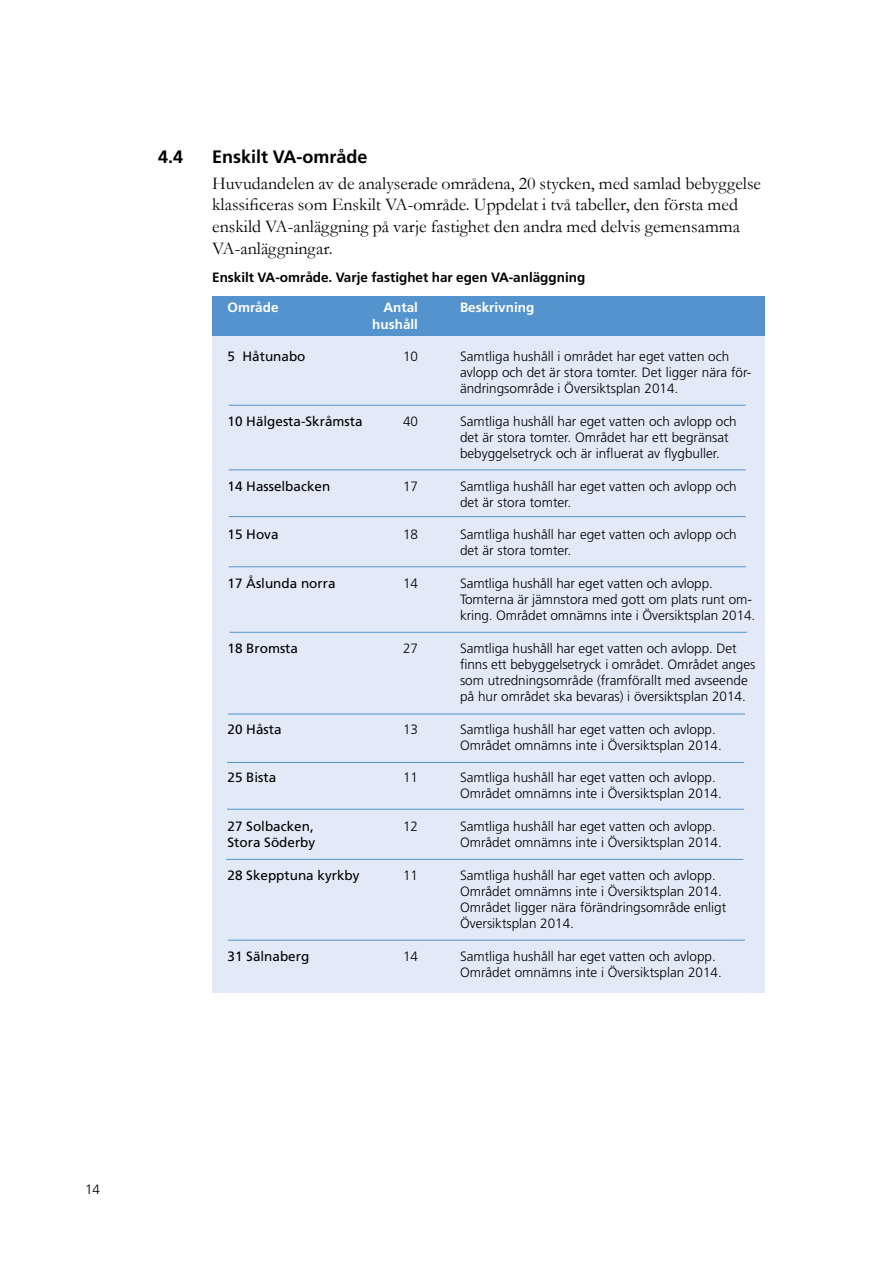
<style>
.page{position:relative;width:893px;height:1263px;background:#fff}
.page>*{position:absolute;margin:0;border:0;box-sizing:border-box;transform-origin:0 0}
.t1{font:18px/21.6px "Garamond";color:#000}
.t2{font:700 18px "Frutiger";color:#000}
.t3{font:300 13.5px/16.2px "Frutiger";color:#000}
.t4{font:13.5px "Frutiger";color:#000}
.t5{font:700 13.5px "Frutiger";color:#000}
.t6{font:700 13.5px "Frutiger";color:#fff}
</style>
<div class="page">
<div style="left:213px;top:297px;width:552px;height:696px;background:#e2e9f7"></div>
<div style="left:212px;top:296px;width:553px;height:40px;background:#5593cf"></div>
<hr style="left:229px;top:405px;width:517px;height:1px;background:#5593cf">
<hr style="left:229px;top:516px;width:517px;height:1px;background:#5593cf">
<hr style="left:229px;top:566px;width:517px;height:1px;background:#5593cf">
<hr style="left:229px;top:469px;width:517px;height:1px;background:#5593cf">
<hr style="left:230px;top:632px;width:517px;height:1px;background:#5593cf">
<hr style="left:228px;top:714px;width:517px;height:1px;background:#5593cf">
<hr style="left:227px;top:762px;width:517px;height:1px;background:#5593cf">
<hr style="left:227px;top:809px;width:517px;height:1px;background:#5593cf">
<hr style="left:226px;top:859px;width:517px;height:1px;background:#5593cf">
<hr style="left:228px;top:940px;width:517px;height:1px;background:#5593cf">
<h1 class="t2" style="left:158px;top:146px;width:27px">4.4</h1>
<h1 class="t2" style="left:212px;top:146px;width:157px">Enskilt VA-område</h1>
<p class="t1" style="left:212px;top:174px;width:550px">Huvudandelen av de analyserade områdena, 20 stycken, med samlad bebyggelse klassificeras som Enskilt VA-område. Uppdelat i två tabeller, den första med enskild VA-anläggning på varje fastighet den andra med delvis gemensamma VA-anläggningar.</p>
<p class="t5" style="left:212px;top:270px;width:375px">Enskilt VA-område. Varje fastighet har egen VA-anläggning</p>
<p class="t6" style="left:227px;top:300px;width:53px">Område</p>
<p class="t6" style="left:383px;top:300px;width:36px">Antal</p>
<p class="t6" style="left:460px;top:300px;width:76px">Beskrivning</p>
<p class="t6" style="left:372px;top:316px;width:47px">hushåll</p>
<p class="t4" style="left:227px;top:348px;width:80px">5 Håtunabo</p>
<p class="t3" style="left:403px;top:348px;width:17px">10</p>
<p class="t3" style="left:460px;top:348px;width:293px">Samtliga hushåll i området har eget vatten och avlopp och det är stora tomter. Det ligger nära för&shy;ändringsområde i Översiktsplan 2014.</p>
<p class="t4" style="left:227px;top:413px;width:137px">10 Hälgesta-Skråmsta</p>
<p class="t3" style="left:403px;top:413px;width:17px">40</p>
<p class="t3" style="left:460px;top:413px;width:278px">Samtliga hushåll har eget vatten och avlopp och det är stora tomter. Området har ett begränsat bebyggelsetryck och är influerat av flygbuller.</p>
<p class="t4" style="left:227px;top:478px;width:104px">14 Hasselbacken</p>
<p class="t3" style="left:403px;top:478px;width:17px">17</p>
<p class="t3" style="left:460px;top:478px;width:278px">Samtliga hushåll har eget vatten och avlopp och det är stora tomter.</p>
<p class="t4" style="left:227px;top:527px;width:53px">15 Hova</p>
<p class="t3" style="left:403px;top:526px;width:17px">18</p>
<p class="t3" style="left:460px;top:526px;width:278px">Samtliga hushåll har eget vatten och avlopp och det är stora tomter.</p>
<p class="t4" style="left:227px;top:575px;width:110px">17 Åslunda norra</p>
<p class="t3" style="left:403px;top:575px;width:17px">14</p>
<p class="t3" style="left:460px;top:575px;width:297px">Samtliga hushåll har eget vatten och avlopp.<br>Tomterna är jämnstora med gott om plats runt om&shy;kring. Området omnämns inte i Översiktsplan 2014.</p>
<p class="t4" style="left:227px;top:640px;width:72px">18 Bromsta</p>
<p class="t3" style="left:403px;top:640px;width:17px">27</p>
<p class="t3" style="left:460px;top:640px;width:297px">Samtliga hushåll har eget vatten och avlopp. Det finns ett bebyggelsetryck i området. Området anges som utredningsområde (framförallt med avseende på hur området ska bevaras) i översiktsplan 2014.</p>
<p class="t4" style="left:227px;top:721px;width:56px">20 Håsta</p>
<p class="t3" style="left:403px;top:721px;width:17px">13</p>
<p class="t3" style="left:460px;top:721px;width:263px">Samtliga hushåll har eget vatten och avlopp.<br>Området omnämns inte i Översiktsplan 2014.</p>
<p class="t4" style="left:227px;top:770px;width:50px">25 Bista</p>
<p class="t3" style="left:403px;top:769px;width:17px">11</p>
<p class="t3" style="left:460px;top:769px;width:263px">Samtliga hushåll har eget vatten och avlopp.<br>Området omnämns inte i Översiktsplan 2014.</p>
<p class="t4" style="left:227px;top:818px;width:88px">27 Solbacken,</p>
<p class="t3" style="left:403px;top:818px;width:17px">12</p>
<p class="t3" style="left:460px;top:818px;width:257px">Samtliga hushåll har eget vatten och avlopp.</p>
<p class="t4" style="left:227px;top:834px;width:89px">Stora Söderby</p>
<p class="t3" style="left:460px;top:834px;width:263px">Området omnämns inte i Översiktsplan 2014.</p>
<p class="t4" style="left:227px;top:867px;width:134px">28 Skepptuna kyrkby</p>
<p class="t3" style="left:403px;top:867px;width:17px">11</p>
<p class="t3" style="left:460px;top:867px;width:268px">Samtliga hushåll har eget vatten och avlopp.<br>Området omnämns inte i Översiktsplan 2014.<br>Området ligger nära förändringsområde enligt Översiktsplan 2014.</p>
<p class="t4" style="left:227px;top:948px;width:83px">31 Sälnaberg</p>
<p class="t3" style="left:403px;top:948px;width:17px">14</p>
<p class="t3" style="left:460px;top:948px;width:263px">Samtliga hushåll har eget vatten och avlopp.<br>Området omnämns inte i Översiktsplan 2014.</p>
<p class="t3" style="left:85px;top:1181px;width:17px">14</p>
</div>
